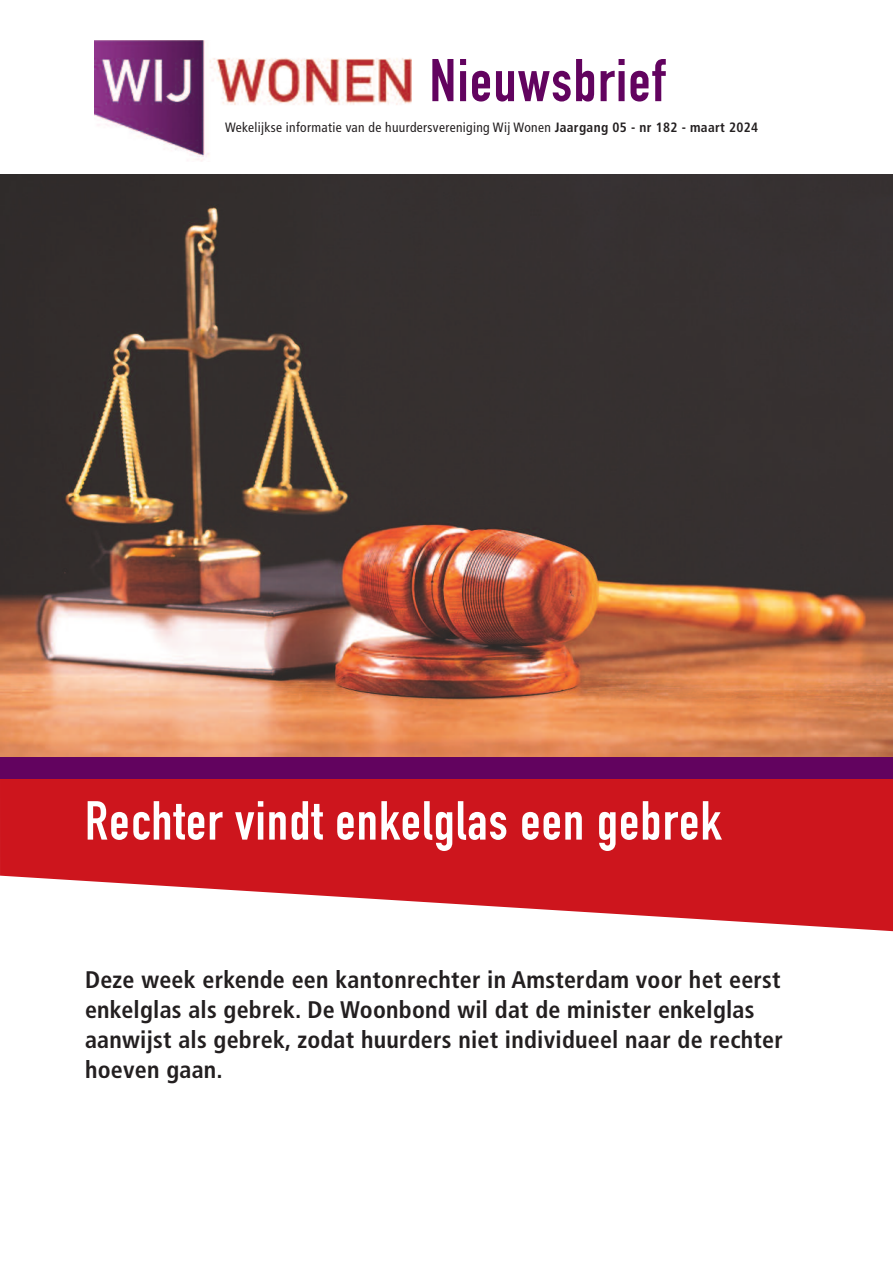
<style>
.page{position:relative;width:893px;height:1263px;background:#fff}
.page>*{position:absolute;margin:0;border:0;box-sizing:border-box;transform-origin:0 0}
.t1{font:700 59.25px "DIN Condensed";letter-spacing:.025em;color:#62035f}
.t2{font:700 54px "DIN Condensed";letter-spacing:.025em;color:#fff}
.t3{font:700 condensed 24px/30px "Frutiger";letter-spacing:.01em;color:#231f20}
.t4{font:condensed 13.5px "Frutiger";letter-spacing:.025em;color:#231f20}
.s1{font-weight:700}
</style>
<div class="page">
<img style="left:0;top:174px;width:893px;height:583px">
<svg style="left:0;top:778px;width:893px;height:153px;fill:#cd151d"></svg>
<img style="left:95px;top:40px;width:316px;height:122px">
<div style="left:0;top:757px;width:893px;height:21px;background:#62035f"></div>
<h1 class="t1" style="left:430px;top:41px;width:237px">Nieuwsbrief</h1>
<p class="t4" style="left:225px;top:122px;width:535px">Wekelijkse informatie van de huurdersvereniging Wij Wonen <span class="s1">Jaargang 05 - nr 182 - maart 2024</span></p>
<h2 class="t2" style="left:85px;top:784px;width:638px">Rechter vindt enkelglas een gebrek</h2>
<p class="t3" style="left:85px;top:966px;width:699px">Deze week erkende een kantonrechter in Amsterdam voor het eerst enkelglas als gebrek. De Woonbond wil dat de minister enkelglas aanwijst als gebrek, zodat huurders niet individueel naar de rechter hoeven gaan.</p>
</div>
